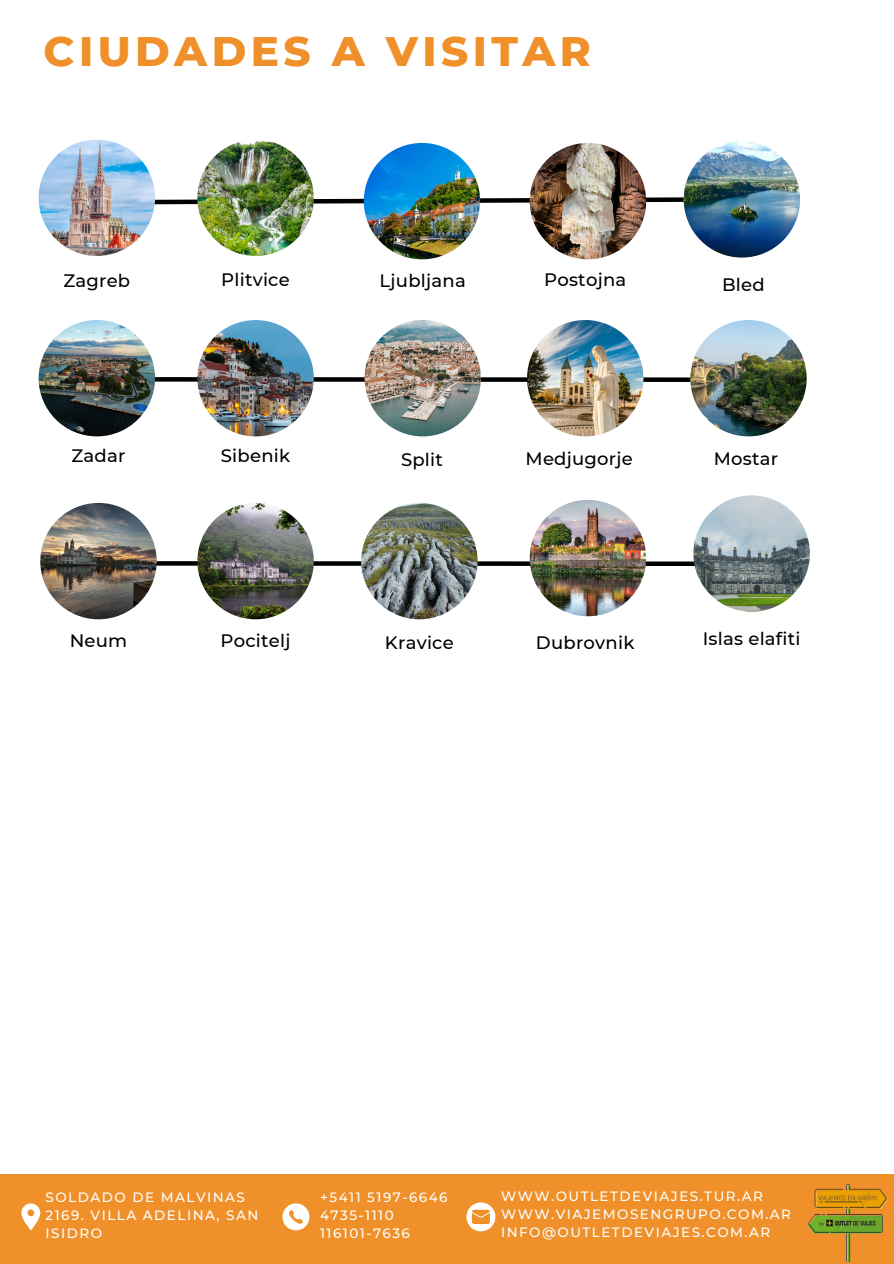
<style>
.page{position:relative;width:894px;height:1264px;background:#fff}
.page>*{position:absolute;margin:0;border:0;box-sizing:border-box;transform-origin:0 0}
.t1{font:800 42px "Montserrat";letter-spacing:.105em;color:#ef902a}
.t2{font:500 18px "Montserrat";letter-spacing:.015em;color:#000}
.t3{font:500 13.5px/18px "Montserrat";letter-spacing:.11em;color:#fff}
</style>
<div class="page">
<svg style="left:154px;top:197px;width:529px;height:10px"></svg>
<img style="left:39px;top:140px;width:116px;height:116px;border-radius:50%">
<img style="left:363px;top:143px;width:117px;height:116px;border-radius:50%">
<div style="left:0;top:1174px;width:893px;height:89px;background:#ef902a"></div>
<svg style="left:21px;top:1203px;width:19px;height:27px"></svg>
<svg style="left:466px;top:1202px;width:29px;height:29px"></svg>
<svg style="left:282px;top:1203px;width:27px;height:27px"></svg>
<img style="left:807px;top:1184px;width:81px;height:77px">
<img style="left:683px;top:141px;width:116px;height:116px;border-radius:50%">
<img style="left:197px;top:140px;width:117px;height:116px;border-radius:50%">
<img style="left:529px;top:143px;width:117px;height:116px;border-radius:50%">
<div style="left:127px;top:377px;width:641px;height:5px;background:#000"></div>
<img style="left:39px;top:320px;width:116px;height:116px;border-radius:50%">
<img style="left:197px;top:320px;width:117px;height:116px;border-radius:50%">
<img style="left:527px;top:320px;width:116px;height:116px;border-radius:50%">
<img style="left:690px;top:320px;width:116px;height:116px;border-radius:50%">
<div style="left:114px;top:561px;width:641px;height:5px;background:#000"></div>
<img style="left:40px;top:503px;width:117px;height:116px;border-radius:50%">
<img style="left:197px;top:503px;width:117px;height:116px;border-radius:50%">
<img style="left:361px;top:503px;width:116px;height:116px;border-radius:50%">
<img style="left:529px;top:500px;width:117px;height:116px;border-radius:50%">
<img style="left:693px;top:495px;width:116px;height:116px;border-radius:50%">
<img style="left:364px;top:320px;width:117px;height:116px;border-radius:50%">
<h2 class="t1" style="left:44px;top:25px;width:548px">CIUDADES A VISITAR</h2>
<h2 class="t2" style="left:63px;top:269px;width:68px">Zagreb</h2>
<h2 class="t2" style="left:221px;top:268px;width:70px">Plitvice</h2>
<h2 class="t2" style="left:544px;top:268px;width:84px">Postojna</h2>
<h2 class="t2" style="left:721px;top:273px;width:44px">Bled</h2>
<h2 class="t2" style="left:379px;top:269px;width:88px">Ljubljana</h2>
<h2 class="t2" style="left:71px;top:444px;width:55px">Zadar</h2>
<h2 class="t2" style="left:221px;top:444px;width:71px">Sibenik</h2>
<p class="t2" style="left:401px;top:448px;width:43px">Split</p>
<p class="t2" style="left:525px;top:447px;width:109px">Medjugorje</p>
<p class="t2" style="left:713px;top:447px;width:66px">Mostar</p>
<p class="t2" style="left:70px;top:629px;width:59px">Neum</p>
<p class="t2" style="left:220px;top:629px;width:71px">Pocitelj</p>
<p class="t2" style="left:385px;top:631px;width:70px">Kravice</p>
<p class="t2" style="left:536px;top:631px;width:100px">Dubrovnik</p>
<p class="t2" style="left:702px;top:627px;width:99px">Islas elafiti</p>
<p class="t3" style="left:46px;top:1188px;width:214px">SOLDADO DE MALVINAS<br>2169. VILLA ADELINA, SAN<br>ISIDRO</p>
<p class="t3" style="left:320px;top:1188px;width:129px">+5411 5197-6646</p>
<p class="t3" style="left:320px;top:1206px;width:75px">4735-1110</p>
<p class="t3" style="left:320px;top:1224px;width:91px">116101-7636</p>
<h2 class="t3" style="left:501px;top:1186px;width:263px">WWW.OUTLETDEVIAJES.TUR.AR</h2>
<h2 class="t3" style="left:501px;top:1204px;width:291px">WWW.VIAJEMOSENGRUPO.COM.AR</h2>
<p class="t3" style="left:501px;top:1222px;width:271px">INFO@OUTLETDEVIAJES.COM.AR</p>
</div>
